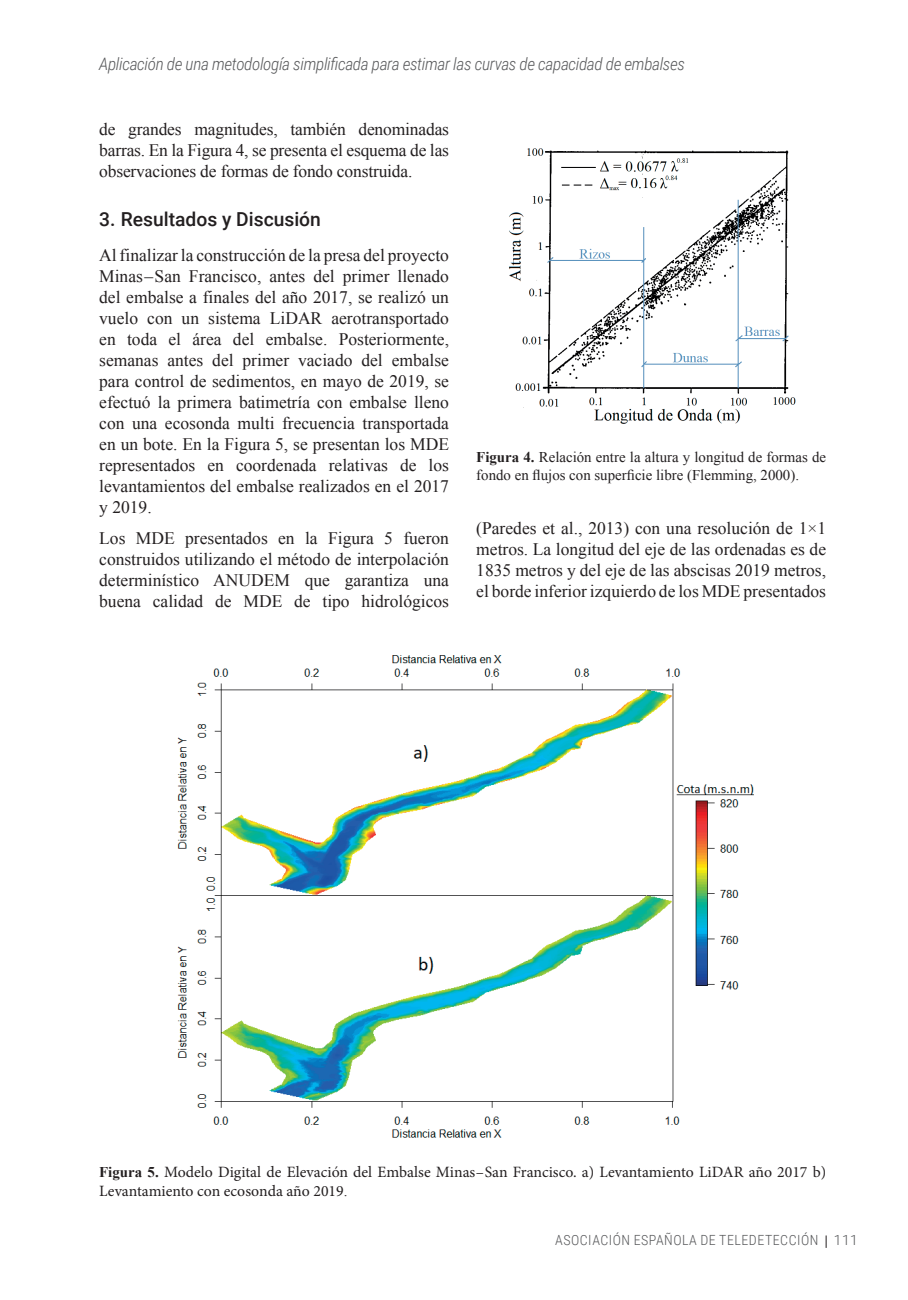
<style>
.page{position:relative;width:908px;height:1300px;background:#fff}
.page>*{position:absolute;margin:0;border:0;box-sizing:border-box;transform-origin:0 0}
.t1{font:500 19.25px "Roboto";color:#231f20}
.TD_06_TXT_GRAL_es{font:17.5px/21px "Times New Roman";color:#231f20;text-align:justify}
.t2{font:italic 300 17.15px "Roboto Condensed";letter-spacing:-.02em;color:#57585a}
.TD_09_PIE_FOTO{font:15.75px/18.9px "Minion Pro";color:#231f20}
.TD_09_PIE_FOTO-2{font:14.88px/17.8px "Times New Roman";color:#231f20}
.t3{font:300 14px "Roboto Condensed";letter-spacing:.035em;color:#57585a}
.t4{font:300 14px "Roboto";color:#57585a}
.s1{font-weight:700}
.s2{font-family:"Times New Roman";font-weight:700;font-size:14.88px}
.s3{font-family:"Times New Roman";font-size:14.88px}
</style>
<div class="page">
<svg style="left:826px;top:1235px;width:1px;height:13px"></svg>
<img style="left:177px;top:655px;width:577px;height:483px">
<img style="left:509px;top:148px;width:287px;height:276px">
<p class="t2" style="left:99px;top:52px;width:587px">Aplicación de una metodología simplificada para estimar las curvas de capacidad de embalses</p>
<p class="TD_06_TXT_GRAL_es" style="left:99px;top:118px;width:351px">de grandes magnitudes, también denominadas barras. En la Figura 4, se presenta el esquema de las observaciones de formas de fondo construida.</p>
<p class="t1" style="left:99px;top:206px;width:223px">3. Resultados y Discusión</p>
<p class="TD_06_TXT_GRAL_es" style="left:99px;top:244px;width:351px">Al finalizar la construcción de la presa del proyecto Minas – San Francisco, antes del primer llenado del embalse a finales del año 2017, se realizó un vuelo con un sistema LiDAR aerotransportado en toda el área del embalse. Posteriormente, semanas antes del primer vaciado del embalse para control de sedimentos, en mayo de 2019, se efectuó la primera batimetría con embalse lleno con una ecosonda multi frecuencia transportada en un bote. En la Figura 5, se presentan los MDE representados en coordenada relativas de los levantamientos del embalse realizados en el 2017 y 2019.</p>
<p class="TD_06_TXT_GRAL_es" style="left:99px;top:527px;width:351px">Los MDE presentados en la Figura 5 fueron construidos utilizando el método de interpolación determinístico ANUDEM que garantiza una buena calidad de MDE de tipo hidrológicos</p>
<p class="TD_06_TXT_GRAL_es" style="left:476px;top:517px;width:351px">(Paredes et al., 2013) con una resolución de 1×1 metros. La longitud del eje de las ordenadas es de 1835 metros y del eje de las abscisas 2019 metros, el borde inferior izquierdo de los MDE presentados</p>
<p class="TD_09_PIE_FOTO-2" style="left:476px;top:448px;width:351px"><span class="s1">Figura 4.</span> Relación entre la altura y longitud de formas de fondo en flujos con superficie libre (Flemming, 2000).</p>
<p class="TD_09_PIE_FOTO" style="left:99px;top:1162px;width:728px"><span class="s2">Figura 5.</span> Modelo Digital de Elevación del Embalse Minas–San Francisco. a) Levantamiento LiDAR año 2017 b)<br>Levantamiento con ecosonda año 2019<span class="s3">.</span></p>
<p class="t3" style="left:555px;top:1230px;width:265px">ASOCIACIÓN ESPAÑOLA DE TELEDETECCIÓN</p>
<p class="t4" style="left:834px;top:1230px;width:26px">111</p>
</div>
